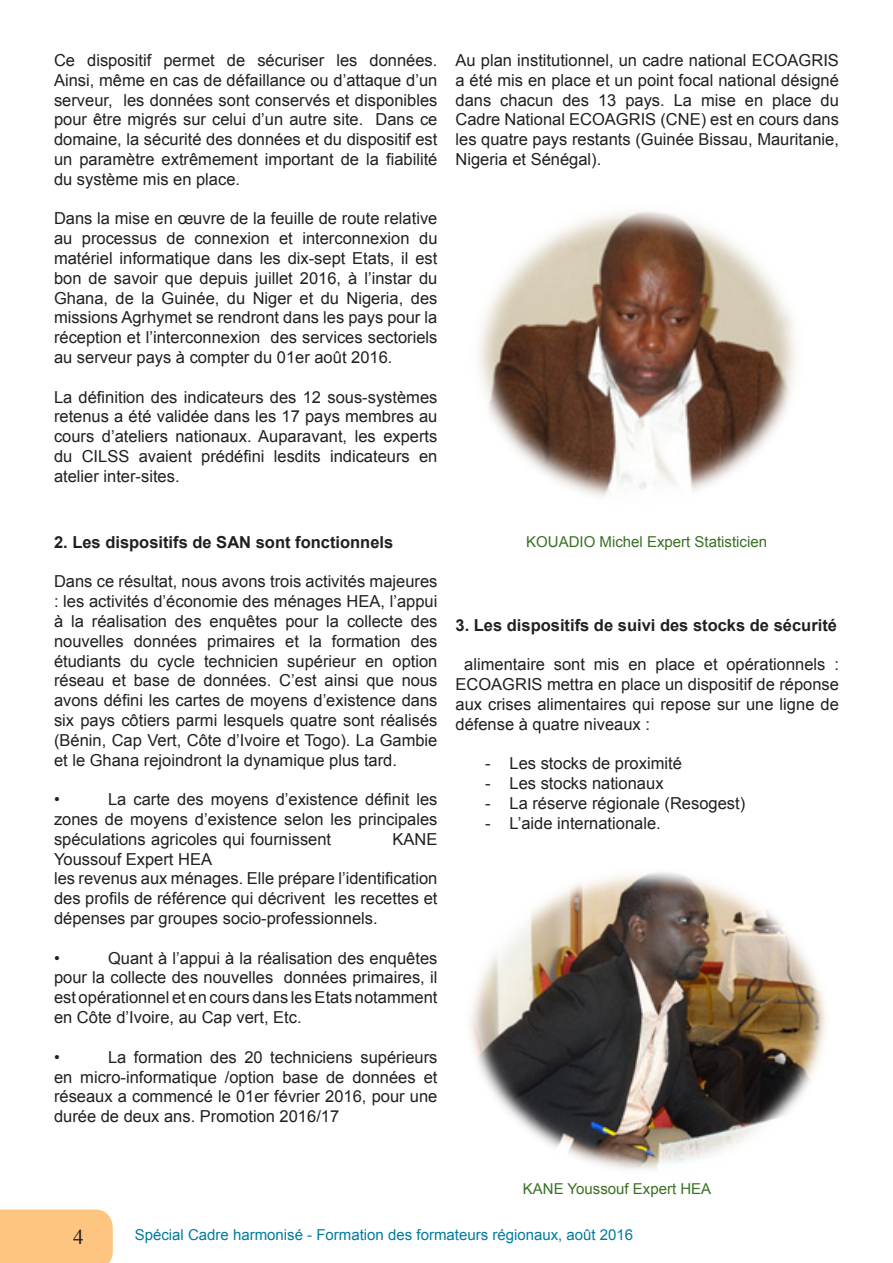
<style>
.page{position:relative;width:893px;height:1263px;background:#fff}
.page>*{position:absolute;margin:0;border:0;box-sizing:border-box;transform-origin:0 0}
.t1{font:21px "Times New Roman";color:#231f20}
.t2{font:16.5px/19.8px "Arial";color:#231f20;text-align:justify}
.t3{font:700 16.5px "Arial";color:#231f20}
.t4{font:15px "Arial";color:#007b9f}
.t5{font:15px "Arial";color:#397123}
</style>
<div class="page">
<div style="left:0;top:1209px;width:113px;height:54px;background:#fdc580"></div>
<img style="left:478px;top:211px;width:318px;height:286px">
<img style="left:470px;top:872px;width:356px;height:299px">
<p class="t2" style="left:54px;top:50px;width:385px">Ce dispositif permet de sécuriser les données.<br>Ainsi, même en cas de défaillance ou d’attaque d’un serveur, les données sont conservés et disponibles pour être migrés sur celui d’un autre site. Dans ce domaine, la sécurité des données et du dispositif est un paramètre extrêmement important de la fiabilité du système mis en place.</p>
<p class="t2" style="left:54px;top:209px;width:385px">Dans la mise en œuvre de la feuille de route relative au processus de connexion et interconnexion du matériel informatique dans les dix-sept Etats, il est bon de savoir que depuis juillet 2016, à l’instar du Ghana, de la Guinée, du Niger et du Nigeria, des missions Agrhymet se rendront dans les pays pour la réception et l’interconnexion des services sectoriels au serveur pays à compter du 01er août 2016.</p>
<p class="t2" style="left:54px;top:387px;width:385px">La définition des indicateurs des 12 sous-systèmes retenus a été validée dans les 17 pays membres au cours d’ateliers nationaux. Auparavant, les experts du CILSS avaient prédéfini lesdits indicateurs en atelier inter-sites.</p>
<p class="t2" style="left:455px;top:50px;width:385px">Au plan institutionnel, un cadre national ECOAGRIS a été mis en place et un point focal national désigné dans chacun des 13 pays. La mise en place du Cadre National ECOAGRIS (CNE) est en cours dans les quatre pays restants (Guinée Bissau, Mauritanie, Nigeria et Sénégal).</p>
<p class="t3" style="left:54px;top:531px;width:341px">2. Les dispositifs de SAN sont fonctionnels</p>
<p class="t2" style="left:54px;top:572px;width:385px">Dans ce résultat, nous avons trois activités majeures : les activités d’économie des ménages HEA, l’appui à la réalisation des enquêtes pour la collecte des nouvelles données primaires et la formation des étudiants du cycle technicien supérieur en option réseau et base de données. C’est ainsi que nous avons défini les cartes de moyens d’existence dans six pays côtiers parmi lesquels quatre sont réalisés (Bénin, Cap Vert, Côte d’Ivoire et Togo). La Gambie et le Ghana rejoindront la dynamique plus tard.</p>
<p class="t2" style="left:54px;top:790px;width:7px">•</p>
<p class="t2" style="left:54px;top:790px;width:385px;text-indent:54px">La carte des moyens d’existence définit les zones de moyens d’existence selon les principales spéculations agricoles qui fournissent</p>
<p class="t2" style="left:393px;top:829px;width:46px">KANE</p>
<p class="t2" style="left:54px;top:849px;width:160px">Youssouf Expert HEA</p>
<p class="t2" style="left:54px;top:869px;width:385px">les revenus aux ménages. Elle prépare l’identification des profils de référence qui décrivent les recettes et dépenses par groupes socio-professionnels.</p>
<p class="t2" style="left:54px;top:948px;width:7px">•</p>
<p class="t2" style="left:54px;top:948px;width:385px;text-indent:54px">Quant à l’appui à la réalisation des enquêtes pour la collecte des nouvelles données primaires, il est opérationnel et en cours dans les Etats notamment en Côte d’Ivoire, au Cap vert, Etc.</p>
<p class="t2" style="left:54px;top:1047px;width:7px">•</p>
<p class="t2" style="left:54px;top:1047px;width:385px;text-indent:54px">La formation des 20 techniciens supérieurs en micro-informatique /option base de données et réseaux a commencé le 01er février 2016, pour une durée de deux ans. Promotion 2016/17</p>
<p class="t5" style="left:526px;top:532px;width:242px">KOUADIO Michel Expert Statisticien</p>
<p class="t3" style="left:455px;top:614px;width:383px">3. Les dispositifs de suivi des stocks de sécurité</p>
<p class="t2" style="left:455px;top:655px;width:385px;text-indent:9px">alimentaire sont mis en place et opérationnels :<br>ECOAGRIS mettra en place un dispositif de réponse aux crises alimentaires qui repose sur une ligne de défense à quatre niveaux :</p>
<p class="t2" style="left:485px;top:754px;width:198px">- Les stocks de proximité</p>
<p class="t2" style="left:485px;top:774px;width:180px">- Les stocks nationaux</p>
<p class="t2" style="left:485px;top:793px;width:261px">- La réserve régionale (Resogest)</p>
<p class="t2" style="left:485px;top:813px;width:177px">- L’aide internationale.</p>
<p class="t5" style="left:523px;top:1178px;width:190px">KANE Youssouf Expert HEA</p>
<p class="t1" style="left:73px;top:1223px;width:12px">4</p>
<p class="t4" style="left:135px;top:1225px;width:500px">Spécial Cadre harmonisé - Formation des formateurs régionaux, août 2016</p>
</div>
